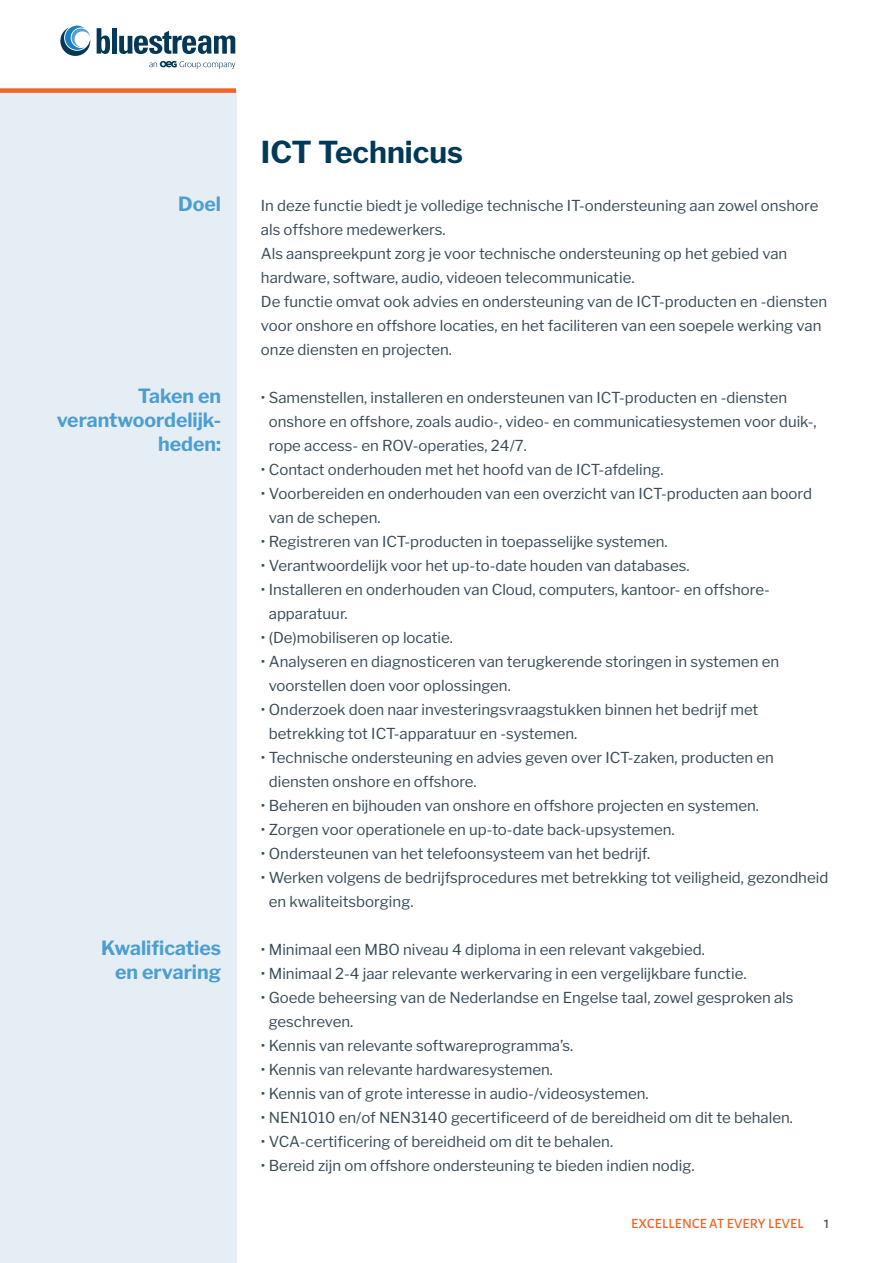
<style>
.page{position:relative;width:893px;height:1263px;background:#fff}
.page>*{position:absolute;margin:0;border:0;box-sizing:border-box;transform-origin:0 0}
.t1{font:700 30px "Libre Franklin";color:#013a59}
.t2{font:700 19.5px/24px "Libre Franklin";color:#4c9ed1;text-align:right}
.t3{font:15px/24px "Libre Franklin";color:#364a57}
.t4{font:500 14.25px "Alegreya Sans";letter-spacing:.02em;color:#f26224}
.t5{font:500 14.25px "Alegreya Sans";color:#524950}
</style>
<div class="page">
<div style="left:0;top:91px;width:236px;height:1172px;background:#e5eef4"></div>
<div style="left:0;top:88px;width:236px;height:5px;background:#f26224"></div>
<svg style="left:97px;top:28px;width:13px;height:26px"></svg>
<div style="left:112px;top:28px;width:5px;height:26px;background:#043856"></div>
<svg style="left:119px;top:31px;width:116px;height:23px"></svg>
<svg style="left:60px;top:26px;width:31px;height:30px"></svg>
<svg style="left:149px;top:61px;width:86px;height:8px"></svg>
<h2 class="t2" style="left:178px;top:190px;width:44px">Doel</h2>
<h2 class="t2" style="left:57px;top:382px;width:166px">Taken en verantwoordelijk&shy;heden:</h2>
<h2 class="t2" style="left:101px;top:934px;width:122px">Kwalificaties en ervaring</h2>
<h1 class="t1" style="left:261px;top:128px;width:204px">ICT Technicus</h1>
<p class="t3" style="left:261px;top:192px;width:568px">In deze functie biedt je volledige technische IT-ondersteuning aan zowel onshore als offshore medewerkers.<br>Als aanspreekpunt zorg je voor technische ondersteuning op het gebied van hardware, software, audio, videoen telecommunicatie.<br>De functie omvat ook advies en ondersteuning van de ICT-producten en -diensten voor onshore en offshore locaties, en het faciliteren van een soepele werking van onze diensten en projecten.</p>
<p class="t3" style="left:269px;top:384px;width:549px;text-indent:-8px">• Samenstellen, installeren en ondersteunen van ICT-producten en -diensten onshore en offshore, zoals audio-, video- en communicatiesystemen voor duik-, rope access- en ROV-operaties, 24/7.</p>
<p class="t3" style="left:261px;top:456px;width:404px">• Contact onderhouden met het hoofd van de ICT-afdeling.</p>
<p class="t3" style="left:269px;top:480px;width:545px;text-indent:-8px">• Voorbereiden en onderhouden van een overzicht van ICT-producten aan boord van de schepen.</p>
<p class="t3" style="left:261px;top:528px;width:408px">• Registreren van ICT-producten in toepasselijke systemen.</p>
<p class="t3" style="left:261px;top:552px;width:430px">• Verantwoordelijk voor het up-to-date houden van databases.</p>
<p class="t3" style="left:269px;top:576px;width:502px;text-indent:-8px">• Installeren en onderhouden van Cloud, computers, kantoor- en offshore&shy;apparatuur.</p>
<p class="t3" style="left:261px;top:624px;width:194px">• (De)mobiliseren op locatie.</p>
<p class="t3" style="left:269px;top:648px;width:512px;text-indent:-8px">• Analyseren en diagnosticeren van terugkerende storingen in systemen en voorstellen doen voor oplossingen.</p>
<p class="t3" style="left:269px;top:696px;width:491px;text-indent:-8px">• Onderzoek doen naar investeringsvraagstukken binnen het bedrijf met betrekking tot ICT-apparatuur en -systemen.</p>
<p class="t3" style="left:269px;top:744px;width:507px;text-indent:-8px">• Technische ondersteuning en advies geven over ICT-zaken, producten en diensten onshore en offshore.</p>
<p class="t3" style="left:261px;top:792px;width:500px">• Beheren en bijhouden van onshore en offshore projecten en systemen.</p>
<p class="t3" style="left:261px;top:816px;width:415px">• Zorgen voor operationele en up-to-date back-upsystemen.</p>
<p class="t3" style="left:261px;top:840px;width:391px">• Ondersteunen van het telefoonsysteem van het bedrijf.</p>
<p class="t3" style="left:269px;top:864px;width:561px;text-indent:-8px">• Werken volgens de bedrijfsprocedures met betrekking tot veiligheid, gezondheid en kwaliteitsborging.</p>
<p class="t3" style="left:261px;top:936px;width:445px">• Minimaal een MBO niveau 4 diploma in een relevant vakgebied.</p>
<p class="t3" style="left:261px;top:960px;width:487px">• Minimaal 2-4 jaar relevante werkervaring in een vergelijkbare functie.</p>
<p class="t3" style="left:269px;top:984px;width:526px;text-indent:-8px">• Goede beheersing van de Nederlandse en Engelse taal, zowel gesproken als geschreven.</p>
<p class="t3" style="left:261px;top:1032px;width:314px">• Kennis van relevante softwareprogramma’s.</p>
<p class="t3" style="left:261px;top:1056px;width:294px">• Kennis van relevante hardwaresystemen.</p>
<p class="t3" style="left:261px;top:1080px;width:389px">• Kennis van of grote interesse in audio-/videosystemen.</p>
<p class="t3" style="left:261px;top:1104px;width:534px">• NEN1010 en/of NEN3140 gecertificeerd of de bereidheid om dit te behalen.</p>
<p class="t3" style="left:261px;top:1128px;width:354px">• VCA-certificering of bereidheid om dit te behalen.</p>
<p class="t3" style="left:261px;top:1152px;width:435px">• Bereid zijn om offshore ondersteuning te bieden indien nodig.</p>
<p class="t4" style="left:631px;top:1213px;width:174px">EXCELLENCE AT EVERY LEVEL</p>
<p class="t5" style="left:824px;top:1213px;width:7px">1</p>
</div>
